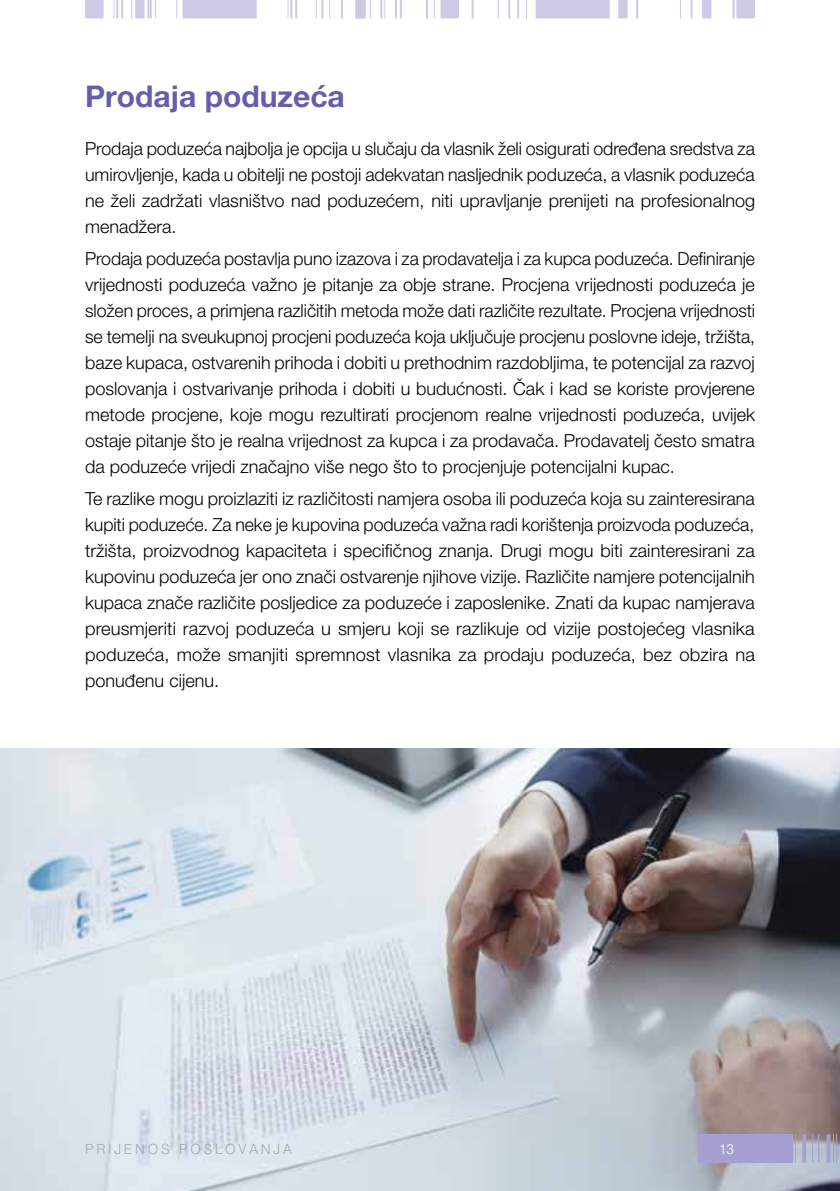
<style>
.page{position:relative;width:840px;height:1191px;background:#fff}
.page>*{position:absolute;margin:0;border:0;box-sizing:border-box;transform-origin:0 0}
.t1{font:700 30px "Helvetica Neue LT Pro";color:#645faa}
.t2{font:300 18px/26px "Helvetica Neue LT Pro";color:#000;text-align:justify}
.t3{font:14px "HR Swiss 721 Light BT";letter-spacing:.2em;color:#a7a9ac}
.t4{font:14px "HR Swiss 721 Light BT";color:#fff}
</style>
<div class="page">
<img style="left:0;top:748px;width:839px;height:443px">
<div style="left:697px;top:1134px;width:95px;height:28px;background:#a5a0cf"></div>
<svg style="left:801px;top:1134px;width:4px;height:28px"></svg>
<svg style="left:826px;top:1134px;width:4px;height:28px"></svg>
<svg style="left:792px;top:1134px;width:3px;height:28px"></svg>
<svg style="left:832px;top:1134px;width:4px;height:28px"></svg>
<svg style="left:811px;top:1134px;width:7px;height:28px"></svg>
<div style="left:736px;top:0;width:18px;height:18px;background:#cdcae6"></div>
<div style="left:535px;top:0;width:74px;height:18px;background:#cdcae6"></div>
<div style="left:182px;top:0;width:74px;height:18px;background:#cdcae6"></div>
<div style="left:440px;top:0;width:19px;height:18px;background:#cdcae6"></div>
<div style="left:85px;top:0;width:19px;height:18px;background:#cdcae6"></div>
<div style="left:355px;top:0;width:9px;height:18px;background:#dbd9ed"></div>
<div style="left:701px;top:0;width:10px;height:18px;background:#cdcae6"></div>
<div style="left:135px;top:0;width:9px;height:18px;background:#cdcae6"></div>
<div style="left:356px;top:0;width:9px;height:18px;background:#cdcae6"></div>
<div style="left:618px;top:0;width:9px;height:18px;background:#cdcae6"></div>
<svg style="left:497px;top:0;width:1px;height:18px"></svg>
<svg style="left:329px;top:0;width:1px;height:18px"></svg>
<svg style="left:131px;top:0;width:1px;height:18px"></svg>
<svg style="left:176px;top:0;width:1px;height:18px"></svg>
<svg style="left:341px;top:0;width:2px;height:18px"></svg>
<svg style="left:426px;top:0;width:8px;height:18px"></svg>
<svg style="left:315px;top:0;width:8px;height:18px"></svg>
<svg style="left:144px;top:0;width:12px;height:18px"></svg>
<svg style="left:471px;top:0;width:2px;height:18px"></svg>
<svg style="left:517px;top:0;width:2px;height:18px"></svg>
<svg style="left:636px;top:0;width:1px;height:18px"></svg>
<svg style="left:690px;top:0;width:2px;height:18px"></svg>
<svg style="left:508px;top:0;width:2px;height:18px"></svg>
<svg style="left:380px;top:0;width:5px;height:18px"></svg>
<svg style="left:395px;top:0;width:6px;height:18px"></svg>
<svg style="left:287px;top:0;width:10px;height:18px"></svg>
<svg style="left:113px;top:0;width:10px;height:18px"></svg>
<svg style="left:732px;top:0;width:2px;height:18px"></svg>
<h1 class="t1" style="left:85px;top:77px;width:261px">Prodaja poduzeća</h1>
<p class="t2" style="left:85px;top:135px;width:671px">Prodaja poduzeća najbolja je opcija u slučaju da vlasnik želi osigurati određena sredstva za umirovljenje, kada u obitelji ne postoji adekvatan nasljednik poduzeća, a vlasnik poduzeća ne želi zadržati vlasništvo nad poduzećem, niti upravljanje prenijeti na profesionalnog menadžera.</p>
<p class="t2" style="left:85px;top:245px;width:671px">Prodaja poduzeća postavlja puno izazova i za prodavatelja i za kupca poduzeća. Definiranje vrijednosti poduzeća važno je pitanje za obje strane. Procjena vrijednosti poduzeća je složen proces, a primjena različitih metoda može dati različite rezultate. Procjena vrijednosti se temelji na sveukupnoj procjeni poduzeća koja uključuje procjenu poslovne ideje, tržišta, baze kupaca, ostvarenih prihoda i dobiti u prethodnim razdobljima, te potencijal za razvoj poslovanja i ostvarivanje prihoda i dobiti u budućnosti. Čak i kad se koriste provjerene metode procjene, koje mogu rezultirati procjenom realne vrijednosti poduzeća, uvijek ostaje pitanje što je realna vrijednost za kupca i za prodavača. Prodavatelj često smatra da poduzeće vrijedi značajno više nego što to procjenjuje potencijalni kupac.</p>
<p class="t2" style="left:85px;top:485px;width:671px">Te razlike mogu proizlaziti iz različitosti namjera osoba ili poduzeća koja su zainteresirana kupiti poduzeće. Za neke je kupovina poduzeća važna radi korištenja proizvoda poduzeća, tržišta, proizvodnog kapaciteta i specifičnog znanja. Drugi mogu biti zainteresirani za kupovinu poduzeća jer ono znači ostvarenje njihove vizije. Različite namjere potencijalnih kupaca znače različite posljedice za poduzeće i zaposlenike. Znati da kupac namjerava preusmjeriti razvoj poduzeća u smjeru koji se razlikuje od vizije postojećeg vlasnika poduzeća, može smanjiti spremnost vlasnika za prodaju poduzeća, bez obzira na ponuđenu cijenu.</p>
<p class="t3" style="left:85px;top:1140px;width:208px">PRIJENOS POSLOVANJA</p>
<p class="t4" style="left:718px;top:1140px;width:16px">13</p>
</div>
